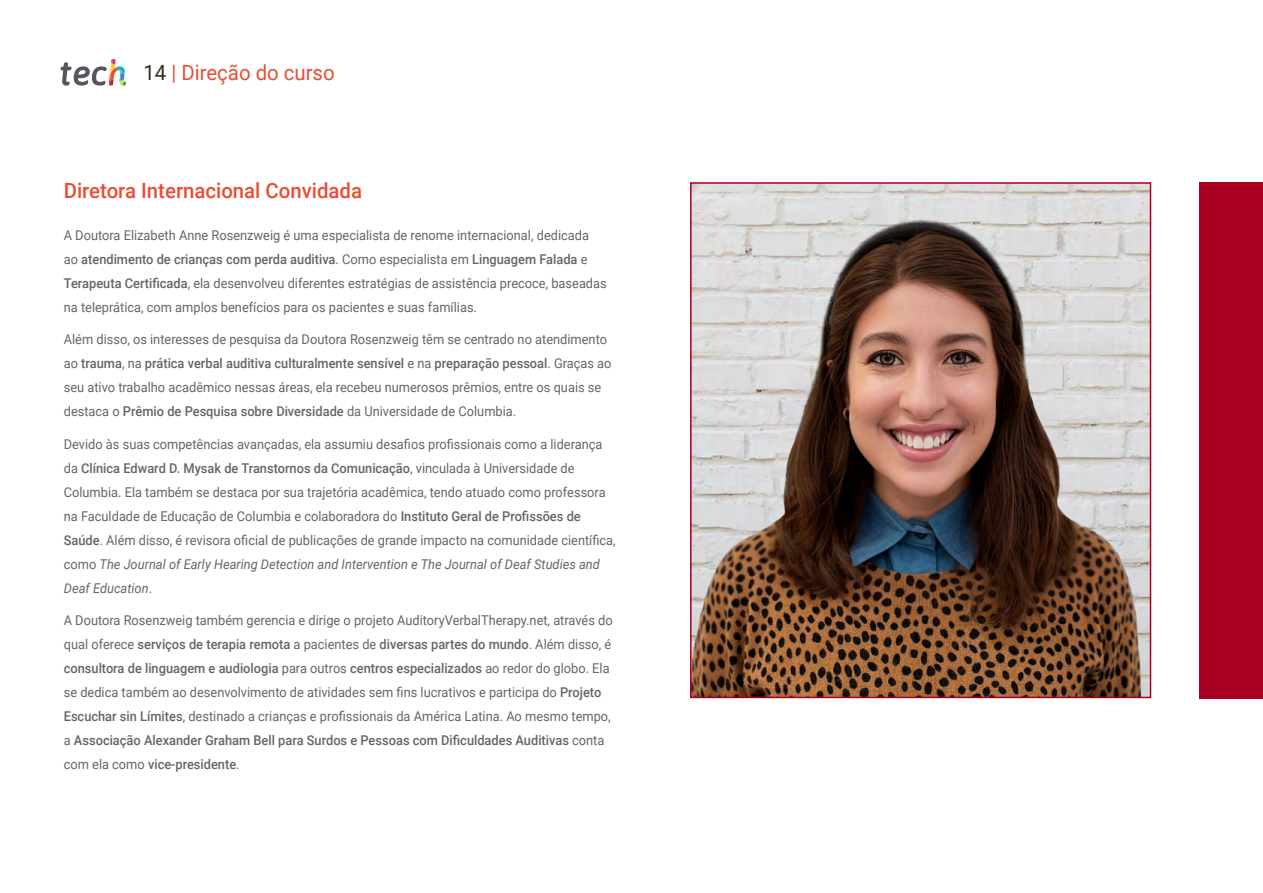
<style>
.page{position:relative;width:1263px;height:893px;background:#fff}
.page>*{position:absolute;margin:0;border:0;box-sizing:border-box;transform-origin:0 0}
.t1{font:500 21px "Roboto";color:#e94d35}
.t2{font:21px "Roboto";color:#e94d35}
.t3{font:13.5px/24px "Roboto";color:#656565;scale:.95 1}
.s1{color:#312e20}
.s2{font-weight:500}
.s3{font-style:italic}
</style>
<div class="page">
<img style="left:693px;top:185px;width:455px;height:510px">
<div style="left:690px;top:182px;width:461px;height:516px;border:2px solid #a80023"></div>
<div style="left:1199px;top:182px;width:64px;height:516px;background:#a90023"></div>
<svg style="left:61px;top:59px;width:65px;height:27px"></svg>
<h1 class="t2" style="left:144px;top:57px;width:193px"><span class="s1">14</span> | Direção do curso</h1>
<h1 class="t1" style="left:64px;top:176px;width:300px">Diretora Internacional Convidada</h1>
<p class="t3" style="left:64px;top:222px;width:573px">A Doutora Elizabeth Anne Rosenzweig é uma especialista de renome internacional, dedicada<br>ao <span class="s2">atendimento de crianças com perda auditiva</span>. Como especialista em <span class="s2">Linguagem Falada</span> e <span class="s2">Terapeuta Certificada</span>, ela desenvolveu diferentes estratégias de assistência precoce, baseadas na teleprática, com amplos benefícios para os pacientes e suas famílias.</p>
<p class="t3" style="left:64px;top:327px;width:578px">Além disso, os interesses de pesquisa da Doutora Rosenzweig têm se centrado no atendimento ao <span class="s2">trauma</span>, na <span class="s2">prática verbal auditiva culturalmente sensível</span> e na <span class="s2">preparação pessoal</span>. Graças ao seu ativo trabalho acadêmico nessas áreas, ela recebeu numerosos prêmios, entre os quais se destaca o <span class="s2">Prêmio de Pesquisa sobre Diversidade</span> da Universidade de Columbia.</p>
<p class="t3" style="left:64px;top:431px;width:582px">Devido às suas competências avançadas, ela assumiu desafios profissionais como a liderança da <span class="s2">Clínica Edward D. Mysak de Transtornos da Comunicação</span>, vinculada à Universidade de Columbia. Ela também se destaca por sua trajetória acadêmica, tendo atuado como professora na Faculdade de Educação de Columbia e colaboradora do <span class="s2">Instituto Geral de Profissões de Saúde</span>. Além disso, é revisora oficial de publicações de grande impacto na comunidade científica, como <span class="s3">The Journal of Early Hearing Detection and Intervention e The Journal of Deaf Studies and Deaf Education</span>.</p>
<p class="t3" style="left:64px;top:608px;width:579px">A Doutora Rosenzweig também gerencia e dirige o projeto AuditoryVerbalTherapy.net, através do qual oferece <span class="s2">serviços de terapia remota</span> a pacientes de <span class="s2">diversas partes do mundo</span>. Além disso, é <span class="s2">consultora de linguagem e audiologia</span> para outros <span class="s2">centros especializados</span> ao redor do globo. Ela se dedica também ao desenvolvimento de atividades sem fins lucrativos e participa do <span class="s2">Projeto Escuchar sin Límites</span>, destinado a crianças e profissionais da América Latina. Ao mesmo tempo, a <span class="s2">Associação Alexander Graham Bell para Surdos e Pessoas com Dificuldades Auditivas</span> conta com ela como <span class="s2">vice-presidente</span>.</p>
</div>
